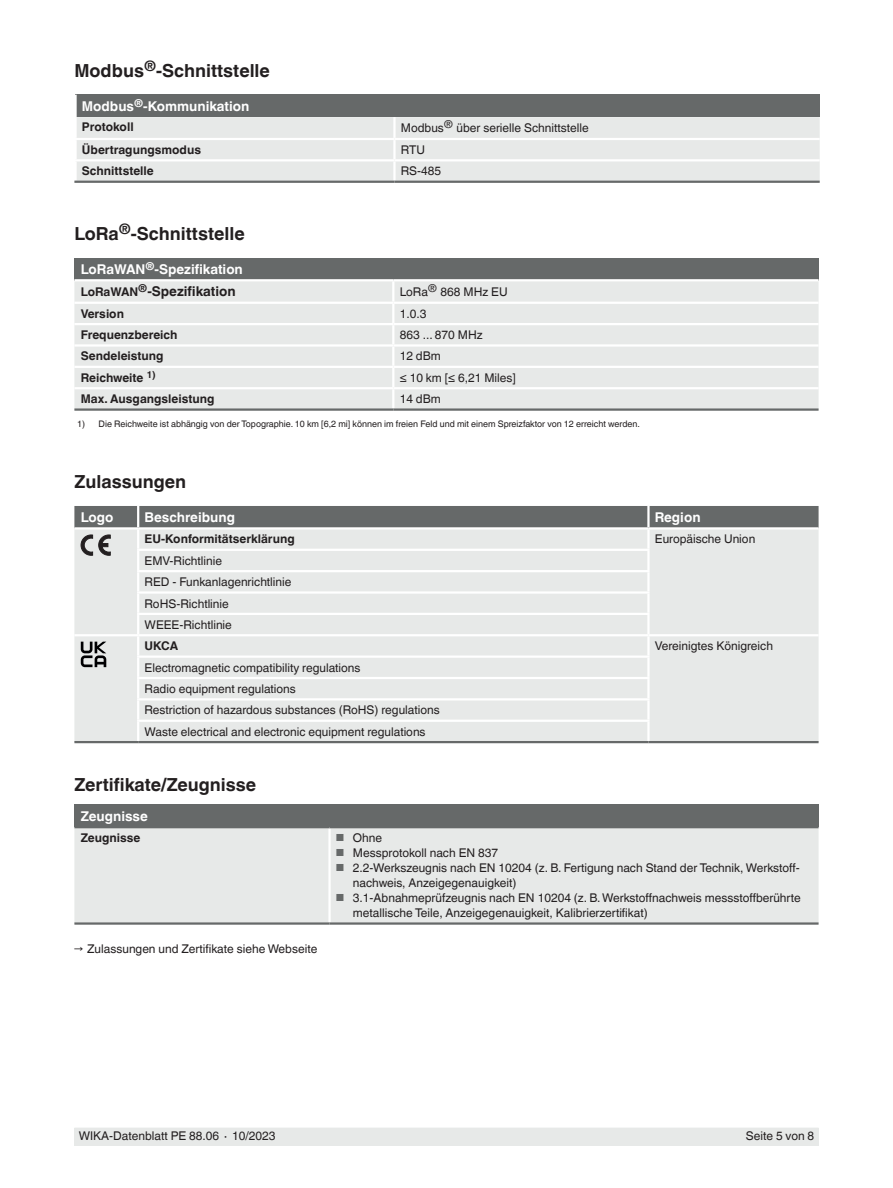
<style>
.page{position:relative;width:893px;height:1188px;background:#fff}
.page>*{position:absolute;margin:0;border:0;box-sizing:border-box;transform-origin:0 0}
.Subheadline1{font:700 18px "Helvetica World";color:#231f20}
.Tables_-_Headline{font:700 13.5px "Helvetica World";color:#fff}
.Tables_-_Running_text_bold{font:700 13.5px "Helvetica World";color:#231f20}
.Tables_-_Running_text{font:12px/15px "Helvetica World";color:#231f20}
.Tables_-_Running_text_bold-2{font:700 12px "Helvetica World";color:#231f20}
.Tables_-_Running_text_bold-3{font:12px "Helvetica World";color:#231f20}
.Footnotes{font:9px "Helvetica World";color:#231f20}
.s1{font-size:12px}
.s2{font-size:10.2px;color:#666969}
</style>
<div class="page">
<div style="left:74px;top:1128px;width:745px;height:17px;background:#e7e9e8"></div>
<div style="left:76px;top:95px;width:744px;height:22px;background:#666969"></div>
<div style="left:77px;top:117px;width:743px;height:64px;background:#e7e9e8"></div>
<hr style="left:74px;top:95px;width:3px;height:22px;background:#fff">
<hr style="left:393px;top:161px;width:3px;height:20px;background:#fff">
<hr style="left:74px;top:181px;width:320px;height:2px;background:#666969">
<hr style="left:394px;top:181px;width:426px;height:2px;background:#666969">
<hr style="left:393px;top:117px;width:3px;height:21px;background:#fff">
<hr style="left:393px;top:140px;width:3px;height:19px;background:#fff">
<hr style="left:74px;top:138px;width:320px;height:2px;background:#fff">
<hr style="left:394px;top:138px;width:426px;height:2px;background:#fff">
<hr style="left:74px;top:159px;width:320px;height:2px;background:#fff">
<hr style="left:394px;top:159px;width:426px;height:2px;background:#fff">
<div style="left:74px;top:258px;width:745px;height:22px;background:#666969"></div>
<div style="left:74px;top:281px;width:745px;height:127px;background:#e7e9e8"></div>
<hr style="left:74px;top:279px;width:319px;height:2px;background:#fff">
<hr style="left:393px;top:279px;width:426px;height:2px;background:#fff">
<hr style="left:392px;top:281px;width:2px;height:21px;background:#fff">
<hr style="left:74px;top:302px;width:319px;height:2px;background:#fff">
<hr style="left:393px;top:302px;width:426px;height:2px;background:#fff">
<hr style="left:74px;top:323px;width:319px;height:2px;background:#fff">
<hr style="left:393px;top:323px;width:426px;height:2px;background:#fff">
<hr style="left:74px;top:344px;width:319px;height:3px;background:#fff">
<hr style="left:393px;top:344px;width:426px;height:3px;background:#fff">
<hr style="left:74px;top:366px;width:319px;height:2px;background:#fff">
<hr style="left:393px;top:366px;width:426px;height:2px;background:#fff">
<hr style="left:74px;top:387px;width:319px;height:2px;background:#fff">
<hr style="left:393px;top:387px;width:426px;height:2px;background:#fff">
<svg style="left:392px;top:304px;width:2px;height:104px"></svg>
<hr style="left:74px;top:408px;width:319px;height:3px;background:#666969">
<hr style="left:393px;top:408px;width:426px;height:3px;background:#666969">
<div style="left:74px;top:636px;width:745px;height:105px;background:#e7e9e8"></div>
<hr style="left:137px;top:656px;width:513px;height:2px;background:#fff">
<hr style="left:137px;top:677px;width:513px;height:2px;background:#fff">
<hr style="left:137px;top:698px;width:513px;height:3px;background:#fff">
<hr style="left:137px;top:720px;width:513px;height:2px;background:#fff">
<hr style="left:137px;top:636px;width:2px;height:20px;background:#fff">
<svg style="left:137px;top:658px;width:2px;height:83px"></svg>
<hr style="left:647px;top:636px;width:3px;height:20px;background:#fff">
<hr style="left:647px;top:658px;width:3px;height:19px;background:#fff">
<hr style="left:647px;top:679px;width:3px;height:19px;background:#fff">
<hr style="left:647px;top:701px;width:3px;height:19px;background:#fff">
<hr style="left:647px;top:722px;width:3px;height:19px;background:#fff">
<hr style="left:74px;top:741px;width:64px;height:2px;background:#666969">
<hr style="left:138px;top:741px;width:510px;height:2px;background:#666969">
<hr style="left:648px;top:741px;width:171px;height:2px;background:#666969">
<svg style="left:74px;top:506px;width:745px;height:128px;background:#d2d4d4"></svg>
<svg style="left:81px;top:642px;width:25px;height:25px"></svg>
<div style="left:74px;top:805px;width:745px;height:22px;background:#666969"></div>
<div style="left:74px;top:828px;width:745px;height:94px;background:#e7e9e8"></div>
<hr style="left:328px;top:828px;width:3px;height:94px;background:#fff">
<hr style="left:74px;top:826px;width:256px;height:2px;background:#666969">
<hr style="left:74px;top:922px;width:256px;height:3px;background:#666969">
<hr style="left:330px;top:826px;width:489px;height:2px;background:#666969">
<hr style="left:330px;top:922px;width:489px;height:3px;background:#666969">
<p class="Subheadline1" style="left:74px;top:60px;width:197px">Modbus<sup>®</sup>-Schnittstelle</p>
<p class="Tables_-_Headline" style="left:82px;top:98px;width:169px">Modbus<sup>®</sup>-Kommunikation</p>
<p class="Tables_-_Running_text_bold-2" style="left:82px;top:120px;width:53px">Protokoll</p>
<p class="Tables_-_Running_text" style="left:401px;top:120px;width:189px">Modbus<sup>®</sup> über serielle Schnittstelle</p>
<p class="Tables_-_Running_text_bold-2" style="left:82px;top:143px;width:121px">Übertragungsmodus</p>
<p class="Tables_-_Running_text" style="left:401px;top:142px;width:26px">RTU</p>
<p class="Tables_-_Running_text_bold-2" style="left:82px;top:164px;width:73px">Schnittstelle</p>
<p class="Tables_-_Running_text" style="left:401px;top:164px;width:42px">RS-485</p>
<p class="Subheadline1" style="left:74px;top:223px;width:172px">LoRa<sup>®</sup>-Schnittstelle</p>
<p class="Tables_-_Headline" style="left:81px;top:261px;width:164px">LoRaWAN<sup>®</sup>-Spezifikation</p>
<p class="Tables_-_Running_text_bold" style="left:81px;top:284px;width:156px"><span class="s1">LoRaWAN</span><sup>®</sup>-Spezifikation</p>
<p class="Tables_-_Running_text" style="left:400px;top:285px;width:109px">LoRa<sup>®</sup> 868 MHz EU</p>
<p class="Tables_-_Running_text_bold-2" style="left:81px;top:307px;width:45px">Version</p>
<p class="Tables_-_Running_text" style="left:400px;top:306px;width:28px">1.0.3</p>
<p class="Tables_-_Running_text_bold-2" style="left:81px;top:328px;width:98px">Frequenzbereich</p>
<p class="Tables_-_Running_text" style="left:400px;top:327px;width:84px">863 ... 870 MHz</p>
<p class="Tables_-_Running_text_bold-2" style="left:81px;top:349px;width:84px">Sendeleistung</p>
<p class="Tables_-_Running_text" style="left:400px;top:349px;width:43px">12 dBm</p>
<p class="Tables_-_Running_text_bold-2" style="left:81px;top:371px;width:77px">Reichweite <sup>1)</sup></p>
<p class="Tables_-_Running_text" style="left:400px;top:370px;width:118px">≤ 10 km [≤ 6,21 Miles]</p>
<p class="Tables_-_Running_text_bold-2" style="left:81px;top:392px;width:135px">Max. Ausgangsleistung</p>
<p class="Tables_-_Running_text" style="left:400px;top:392px;width:43px">14 dBm</p>
<p class="Footnotes" style="left:77px;top:419px;width:10px">1)</p>
<p class="Footnotes" style="left:99px;top:419px;width:543px">Die Reichweite ist abhängig von der Topographie. 10 km [6,2 mi] können im freien Feld und mit einem Spreizfaktor von 12 erreicht werden.</p>
<p class="Subheadline1" style="left:74px;top:471px;width:113px">Zulassungen</p>
<p class="Tables_-_Headline" style="left:81px;top:509px;width:34px">Logo</p>
<p class="Tables_-_Headline" style="left:145px;top:509px;width:92px">Beschreibung</p>
<p class="Tables_-_Headline" style="left:655px;top:509px;width:47px">Region</p>
<p class="Tables_-_Running_text_bold-2" style="left:145px;top:532px;width:152px">EU-Konformitätserklärung</p>
<p class="Tables_-_Running_text" style="left:655px;top:532px;width:102px">Europäische Union</p>
<p class="Tables_-_Running_text_bold-3" style="left:145px;top:554px;width:79px">EMV-Richtlinie</p>
<p class="Tables_-_Running_text" style="left:145px;top:575px;width:148px">RED - Funkanlagenrichtlinie</p>
<p class="Tables_-_Running_text" style="left:145px;top:596px;width:86px">RoHS-Richtlinie</p>
<p class="Tables_-_Running_text" style="left:145px;top:617px;width:89px">WEEE-Richtlinie</p>
<p class="Tables_-_Running_text_bold-2" style="left:145px;top:639px;width:35px">UKCA</p>
<p class="Tables_-_Running_text" style="left:655px;top:639px;width:120px">Vereinigtes Königreich</p>
<p class="Tables_-_Running_text_bold-3" style="left:145px;top:660px;width:217px">Electromagnetic compatibility regulations</p>
<p class="Tables_-_Running_text" style="left:145px;top:681px;width:153px">Radio equipment regulations</p>
<p class="Tables_-_Running_text" style="left:145px;top:703px;width:297px">Restriction of hazardous substances (RoHS) regulations</p>
<p class="Tables_-_Running_text" style="left:145px;top:724px;width:283px">Waste electrical and electronic equipment regulations</p>
<p class="Subheadline1" style="left:74px;top:775px;width:183px">Zertifikate/Zeugnisse</p>
<p class="Tables_-_Headline" style="left:81px;top:808px;width:69px">Zeugnisse</p>
<p class="Tables_-_Running_text_bold-2" style="left:81px;top:831px;width:61px">Zeugnisse</p>
<p class="Tables_-_Running_text" style="left:336px;top:831px;width:48px"><span class="s2">■</span> Ohne</p>
<p class="Tables_-_Running_text" style="left:336px;top:846px;width:164px"><span class="s2">■</span> Messprotokoll nach EN 837</p>
<p class="Tables_-_Running_text" style="left:353px;top:861px;width:448px;text-indent:-17px"><span class="s2">■</span> 2.2-Werkszeugnis nach EN 10204 (z. B. Fertigung nach Stand der Technik, Werkstoff&shy;nachweis, Anzeigegenauigkeit)</p>
<p class="Tables_-_Running_text" style="left:353px;top:891px;width:449px;text-indent:-17px"><span class="s2">■</span> 3.1-Abnahmeprüfzeugnis nach EN 10204 (z. B. Werkstoffnachweis messstoffberührte metallische Teile, Anzeigegenauigkeit, Kalibrierzertifikat)</p>
<p class="Tables_-_Running_text" style="left:74px;top:942px;width:244px">→ Zulassungen und Zertifikate siehe Webseite</p>
<p class="Tables_-_Running_text" style="left:79px;top:1129px;width:198px">WIKA-Datenblatt PE 88.06 ∙ 10/2023</p>
<p class="Tables_-_Running_text" style="left:746px;top:1129px;width:70px">Seite 5 von 8</p>
</div>
